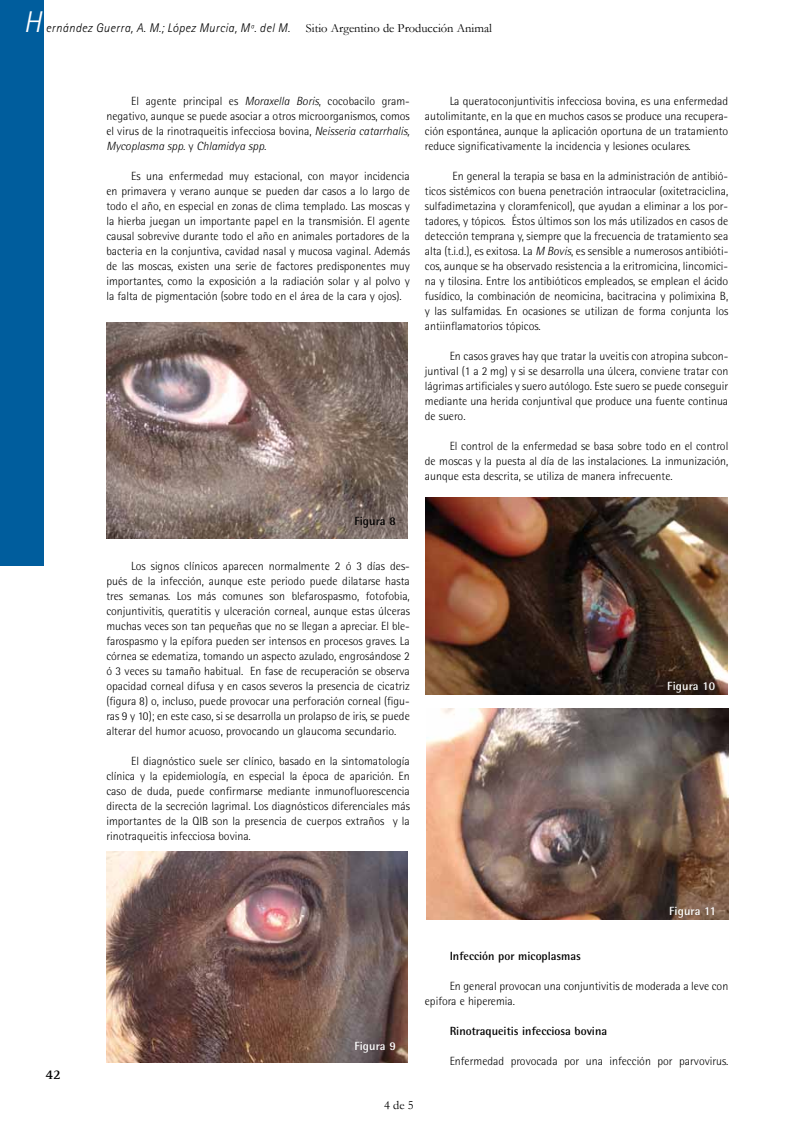
<style>
.page{position:relative;width:798px;height:1134px;background:#fff}
.page>*{position:absolute;margin:0;border:0;box-sizing:border-box;transform-origin:0 0}
.t1{font:italic 300 30px "Rotis Sans Serif";color:#fff}
.t2{font:700 13.75px "Rotis Serif";color:#000}
.t3{font:italic 300 12.5px "Rotis Sans Serif";letter-spacing:.03em;color:#000}
.t4{font:12.5px "Garamond";color:#000}
.t5{font:300 11.88px/15px "Rotis Semi Sans";color:#000;text-align:justify}
.t6{font:700 11.88px "Rotis Semi Sans";color:#000}
.t7{font:700 11.88px "Rotis Semi Sans";letter-spacing:.01em;color:#fff}
.s1{font-style:italic}
</style>
<div class="page">
<div style="left:0;top:0;width:44px;height:566px;background:#005d9d"></div>
<img style="left:106px;top:323px;width:301px;height:216px">
<img style="left:106px;top:852px;width:301px;height:210px">
<img style="left:425px;top:497px;width:301px;height:197px">
<img style="left:426px;top:708px;width:302px;height:211px">
<h1 class="t1" style="left:24px;top:5px;width:19px">H</h1>
<p class="t3" style="left:46px;top:21px;width:245px">ernández Guerra, A. M.; López Murcia, Mª. del M.</p>
<p class="t4" style="left:306px;top:20px;width:188px">Sitio Argentino de Producción Animal</p>
<p class="t2" style="left:46px;top:1066px;width:17px">42</p>
<p class="t5" style="left:106px;top:93px;width:305px;text-indent:25px">El agente principal es <span class="s1">Moraxella Boris</span>, cocobacilo gram&shy;negativo, aunque se puede asociar a otros microorganismos, comos el virus de la rinotraqueitis infecciosa bovina, <span class="s1">Neisseria catarrhalis, Mycoplasma spp.</span> y <span class="s1">Chlamidya spp.</span></p>
<p class="t5" style="left:106px;top:168px;width:305px;text-indent:25px">Es una enfermedad muy estacional, con mayor incidencia en primavera y verano aunque se pueden dar casos a lo largo de todo el año, en especial en zonas de clima templado. Las moscas y la hierba juegan un importante papel en la transmisión. El agente causal sobrevive durante todo el año en animales portadores de la bacteria en la conjuntiva, cavidad nasal y mucosa vaginal. Además de las moscas, existen una serie de factores predisponentes muy importantes, como la exposición a la radiación solar y al polvo y la falta de pigmentación (sobre todo en el área de la cara y ojos).</p>
<p class="t6" style="left:354px;top:514px;width:43px">Figura 8</p>
<p class="t5" style="left:106px;top:558px;width:305px;text-indent:25px">Los signos clínicos aparecen normalmente 2 ó 3 días des&shy;pués de la infección, aunque este periodo puede dilatarse hasta tres semanas. Los más comunes son blefarospasmo, fotofobia, conjuntivitis, queratitis y ulceración corneal, aunque estas úlceras muchas veces son tan pequeñas que no se llegan a apreciar. El ble&shy;farospasmo y la epífora pueden ser intensos en procesos graves. La córnea se edematiza, tomando un aspecto azulado, engrosándose 2 ó 3 veces su tamaño habitual. En fase de recuperación se observa opacidad corneal difusa y en casos severos la presencia de cicatriz (figura 8) o, incluso, puede provocar una perforación corneal (figu&shy;ras 9 y 10); en este caso, si se desarrolla un prolapso de iris, se puede alterar del humor acuoso, provocando un glaucoma secundario.</p>
<p class="t5" style="left:106px;top:753px;width:305px;text-indent:25px">El diagnóstico suele ser clínico, basado en la sintomatología clínica y la epidemiología, en especial la época de aparición. En caso de duda, puede confirmarse mediante inmunofluorescencia directa de la secreción lagrimal. Los diagnósticos diferenciales más importantes de la QIB son la presencia de cuerpos extraños y la rinotraqueitis infecciosa bovina.</p>
<p class="t5" style="left:424px;top:93px;width:305px;text-indent:25px">La queratoconjuntivitis infecciosa bovina, es una enfermedad autolimitante, en la que en muchos casos se produce una recupera&shy;ción espontánea, aunque la aplicación oportuna de un tratamiento reduce significativamente la incidencia y lesiones oculares.</p>
<p class="t5" style="left:424px;top:168px;width:305px;text-indent:28px">En general la terapia se basa en la administración de antibió&shy;ticos sistémicos con buena penetración intraocular (oxitetraciclina, sulfadimetazina y cloramfenicol), que ayudan a eliminar a los por&shy;tadores, y tópicos. Éstos últimos son los más utilizados en casos de detección temprana y, siempre que la frecuencia de tratamiento sea alta (t.i.d.), es exitosa. La <span class="s1">M Bovis</span>, es sensible a numerosos antibióti&shy;cos, aunque se ha observado resistencia a la eritromicina, lincomici&shy;na y tilosina. Entre los antibióticos empleados, se emplean el ácido fusídico, la combinación de neomicina, bacitracina y polimixina B, y las sulfamidas. En ocasiones se utilizan de forma conjunta los antiinflamatorios tópicos.</p>
<p class="t5" style="left:424px;top:348px;width:305px;text-indent:25px">En casos graves hay que tratar la uveitis con atropina subcon&shy;juntival (1 a 2 mg) y si se desarrolla una úlcera, conviene tratar con lágrimas artificiales y suero autólogo. Este suero se puede conseguir mediante una herida conjuntival que produce una fuente continua de suero.</p>
<p class="t5" style="left:424px;top:438px;width:305px;text-indent:25px">El control de la enfermedad se basa sobre todo en el control de moscas y la puesta al día de las instalaciones. La inmunización, aunque esta descrita, se utiliza de manera infrecuente.</p>
<p class="t7" style="left:667px;top:679px;width:49px">Figura 10</p>
<p class="t7" style="left:669px;top:904px;width:49px">Figura 11</p>
<p class="t7" style="left:354px;top:1039px;width:43px">Figura 9</p>
<p class="t6" style="left:449px;top:949px;width:133px">Infección por micoplasmas</p>
<p class="t5" style="left:424px;top:978px;width:305px;text-indent:25px">En general provocan una conjuntivitis de moderada a leve con epifora e hiperemia.</p>
<p class="t6" style="left:449px;top:1024px;width:159px">Rinotraqueitis infecciosa bovina</p>
<p class="t5" style="left:449px;top:1053px;width:280px">Enfermedad provocada por una infección por parvovirus.</p>
<p class="t4" style="left:384px;top:1097px;width:31px">4 de 5</p>
</div>
